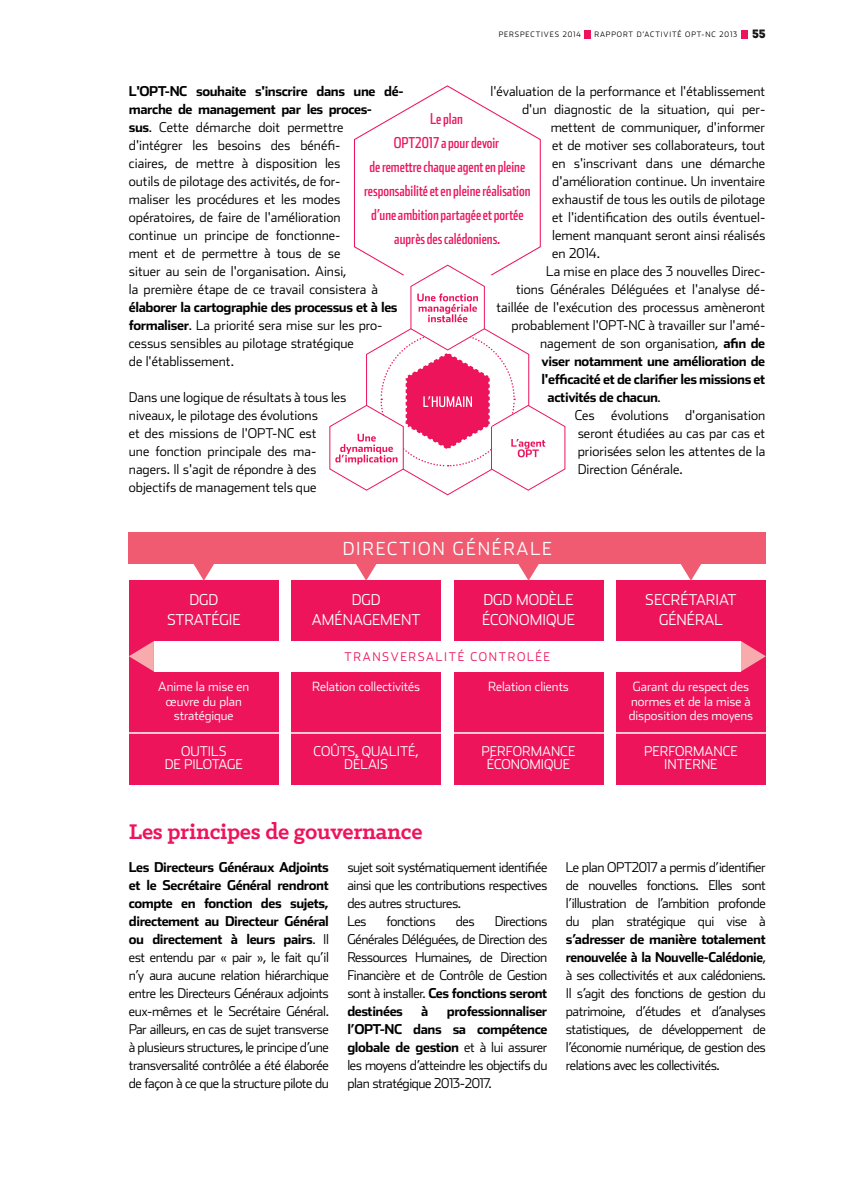
<style>
.page{position:relative;width:851px;height:1191px;background:#fff}
.page>*{position:absolute;margin:0;border:0;box-sizing:border-box;transform-origin:0 0}
.t1{font:700 24px "Klinic Slab";color:#ed145b}
.t2{font:300 18px "Stainless";letter-spacing:.15em;color:#fff}
.t3{font:15px/24px "Stainless Comp";color:#ed145b;text-align:center}
.t4{font:300 15px/19.5px "Stainless";color:#fff;text-align:center}
.t5{font:300 13.5px/18px "Stainless";letter-spacing:-.005em;color:#000}
.t6{font:300 13.5px/18px "Stainless";letter-spacing:-.03em;color:#000}
.t7{font:300 13.5px/18px "Stainless";letter-spacing:-.03em;color:#000;scale:.96 1}
.t8{font:700 13.5px "Stainless";letter-spacing:-.03em;color:#000}
.t9{font:300 13.5px/13.5px "Stainless";color:#fff;text-align:center}
.t10{font:300 12.75px/14.2px "Stainless";color:#fff;text-align:center}
.t11{font:300 12px "Stainless";letter-spacing:.14em;color:#ed145b}
.t12{font:300 7.5px "Stainless";letter-spacing:.12em;color:#000}
.s1{font-family:"Intro Inline";font-weight:400;font-size:12px}
.s2{font-weight:700}
.s3{font-weight:300}
</style>
<div class="page">
<div style="left:584px;top:30px;width:6px;height:9px;background:#ed145b"></div>
<div style="left:741px;top:30px;width:6px;height:9px;background:#ed145b"></div>
<div style="left:129px;top:580px;width:150px;height:204px;background:#ed145b"></div>
<div style="left:291px;top:580px;width:150px;height:204px;background:#ed145b"></div>
<div style="left:453px;top:580px;width:150px;height:204px;background:#ed145b"></div>
<div style="left:616px;top:580px;width:149px;height:204px;background:#ed145b"></div>
<svg style="left:129px;top:641px;width:25px;height:30px"></svg>
<svg style="left:740px;top:641px;width:25px;height:30px"></svg>
<div style="left:154px;top:641px;width:586px;height:30px;background:#fff"></div>
<div style="left:129px;top:532px;width:636px;height:31px;background:#f05b72"></div>
<svg style="left:516px;top:563px;width:25px;height:18px"></svg>
<svg style="left:353px;top:563px;width:25px;height:18px"></svg>
<svg style="left:191px;top:563px;width:25px;height:18px"></svg>
<svg style="left:678px;top:563px;width:25px;height:18px"></svg>
<hr style="left:125px;top:732px;width:647px;height:1px;background:#fff">
<svg style="left:354px;top:85px;width:187px;height:165px"></svg>
<svg style="left:329px;top:250px;width:236px;height:245px"></svg>
<p class="t12" style="left:498px;top:30px;width:84px">perspectives 2014</p>
<p class="t12" style="left:594px;top:30px;width:97px">rapport d’activité OPT</p>
<p class="t12" style="left:701px;top:30px;width:66px">-nc 2013 <span class="s1">55</span></p>
<p class="t5" style="left:129px;top:82px;width:276px"><span class="s2">L'OPT-NC souhaite s'inscrire dans une dé&shy;marche de management par les proces-<br>sus</span>. Cette démarche doit permettre<br>d'intégrer les besoins des bénéfi-<br>ciaires, de mettre à disposition les<br>outils de pilotage des activités, de for-<br>maliser les procédures et les modes opératoires, de faire de l'amélioration<br>continue un principe de fonctionne-<br>ment et de permettre à tous de se<br>situer au sein de l'organisation. Ainsi,<br>la première étape de ce travail consistera à</p>
<p class="t5" style="left:129px;top:298px;width:270px"><span class="s2">élaborer la cartographie des processus et à les formaliser</span>. La priorité sera mise sur les pro&shy;cessus sensibles au pilotage stratégique<br>de l'établissement.</p>
<p class="t5" style="left:129px;top:388px;width:219px">Dans une logique de résultats à tous les niveaux, le pilotage des évolutions<br>et des missions de l'OPT-NC est<br>une fonction principale des ma&shy;nagers. I l s'agit de répondre à des objectifs de management tels que</p>
<p class="t5" style="left:490px;top:82px;width:276px">l'évaluation de la performance et l'établissement</p>
<p class="t5" style="left:522px;top:100px;width:245px">d'un diagnostic de la situation, qui per-</p>
<p class="t5" style="left:550px;top:118px;width:216px">mettent de communiquer, d'informer</p>
<p class="t5" style="left:552px;top:136px;width:215px">et de motiver ses collaborateurs, tout</p>
<p class="t5" style="left:552px;top:154px;width:215px">en s'inscrivant dans une démarche</p>
<p class="t5" style="left:552px;top:172px;width:215px">d'amélioration continue. Un inventaire</p>
<p class="t5" style="left:552px;top:190px;width:214px">exhaustif de tous les outils de pilotage</p>
<p class="t5" style="left:552px;top:208px;width:214px">et l'identification des outils éventuel-</p>
<p class="t5" style="left:552px;top:226px;width:215px">lement manquant seront ainsi réalisés</p>
<p class="t5" style="left:552px;top:244px;width:48px">en 2014.</p>
<p class="t5" style="left:546px;top:262px;width:220px">La mise en place des 3 nouvelles Direc-</p>
<p class="t5" style="left:516px;top:280px;width:250px">tions Générales Déléguées et l'analyse dé-</p>
<p class="t5" style="left:496px;top:298px;width:270px">taillée de l'exécution des processus amèneront</p>
<p class="t5" style="left:511px;top:316px;width:255px">probablement l'OPT-NC à travailler sur l'amé-</p>
<p class="t5" style="left:540px;top:334px;width:227px">nagement de son organisation, <span class="s2">afin de</span></p>
<p class="t8" style="left:541px;top:352px;width:225px">viser notamment une amélioration de</p>
<p class="t8" style="left:541px;top:370px;width:225px">l'efficacité et de clarifier les missions et</p>
<p class="t8" style="left:547px;top:388px;width:113px">activités de chacun<span class="s3">.</span></p>
<p class="t5" style="left:574px;top:406px;width:192px">Ces évolutions d'organisation</p>
<p class="t5" style="left:577px;top:424px;width:189px">seront étudiées au cas par cas et</p>
<p class="t5" style="left:577px;top:442px;width:189px">priorisées selon les attentes de la</p>
<p class="t5" style="left:577px;top:460px;width:105px">Direction Générale.</p>
<p class="t3" style="left:364px;top:106px;width:168px">Le plan<br>OPT2017 a pour devoir<br>de remettre chaque agent en pleine responsabilité et en pleine réalisation d’une ambition partagée et portée auprès des calédoniens.</p>
<p class="t4" style="left:167px;top:590px;width:75px">DGD<br>Stratégie</p>
<p class="t10" style="left:158px;top:679px;width:93px">Anime la mise en œuvre du plan stratégique</p>
<h2 class="t2" style="left:343px;top:538px;width:211px">Direction générale</h2>
<p class="t4" style="left:312px;top:590px;width:110px">DGD<br>Aménagement</p>
<p class="t4" style="left:482px;top:590px;width:94px;text-align:left">DGD modèle économique</p>
<p class="t11" style="left:344px;top:649px;width:207px">Transversal ité control ée</p>
<p class="t10" style="left:312px;top:679px;width:109px">Relation collectivités</p>
<p class="t10" style="left:488px;top:679px;width:82px">Relation clients</p>
<p class="t4" style="left:645px;top:590px;width:93px">Secrétariat général</p>
<p class="t10" style="left:628px;top:679px;width:126px">Garant du respect des normes et de la mise à disposition des moyens</p>
<p class="t9" style="left:165px;top:744px;width:80px">Outils<br>de pilotage</p>
<p class="t9" style="left:313px;top:744px;width:107px">Coûts, Qualité,<br>Délais</p>
<p class="t9" style="left:481px;top:744px;width:95px">Performance économique</p>
<p class="t9" style="left:644px;top:744px;width:95px">Performance interne</p>
<h1 class="t1" style="left:129px;top:816px;width:295px">Les principes de gouvernance</h1>
<p class="t6" style="left:129px;top:857px;width:201px"><span class="s2">Les Directeurs Généraux Adjoints et le Secrétaire Général rendront compte en fonction des sujets, directement au Directeur Général ou directement à leurs pairs</span>. I l est entendu par « pair », le fait qu’il n’y aura aucune relation hiérarchique entre les Directeurs Généraux adjoints eux-mêmes et le Secrétaire Général.<br>Par ailleurs, en cas de sujet transverse à plusieurs structures, le principe d’une transversalité contrôlée a été élaborée de façon à ce que la structure pilote du</p>
<p class="t6" style="left:347px;top:857px;width:201px">sujet soit systématiquement identifiée ainsi que les contributions respectives des autres structures.<br>Les</p>
<p class="t6" style="left:386px;top:911px;width:50px">fonctions</p>
<p class="t5" style="left:455px;top:911px;width:20px">des</p>
<p class="t5" style="left:347px;top:911px;width:201px;text-align:justify;text-indent:147px">Directions Générales Déléguées, de Direction des Ressources Humaines, de Direction Financière et de Contrôle de Gestion sont à installer. <span class="s2">Ces fonctions seront destinées</span></p>
<p class="t5" style="left:347px;top:1001px;width:201px;text-align:justify;text-indent:99px"><span class="s2">professionnaliser l’OPT-NC dans sa compétence globale de gestion</span> et à lui assurer les moyens d’atteindre les objectifs du plan stratégique 2013-2017.</p>
<p class="t8" style="left:421px;top:1002px;width:9px">à</p>
<p class="t5" style="left:565px;top:857px;width:201px;text-align:justify">Le plan OPT2017 a permis d’identifier de nouvelles fonctions. Elles sont l’illustration de l’ambition profonde du plan stratégique qui vise à</p>
<p class="t7" style="left:565px;top:929px;width:210px"><span class="s2">s’adresser de manière totalement renouvelée à la Nouvelle-Calédonie</span>, à ses collectivités et aux calédoniens.<br>I l s’agit des fonctions de gestion du patrimoine, d’études et d’analyses statistiques, de développement de l’économie numérique, de gestion des relations avec les collectivités.</p>
</div>
